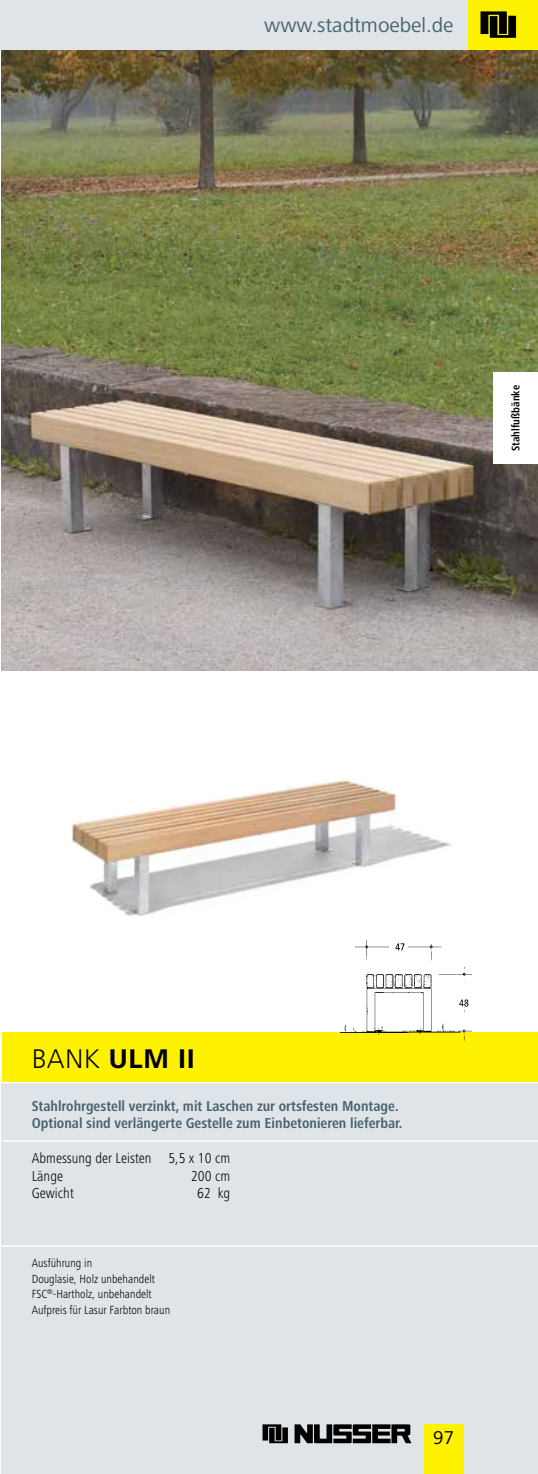
<style>
.page{position:relative;width:538px;height:1474px;background:#fff}
.page>*{position:absolute;margin:0;border:0;box-sizing:border-box;transform-origin:0 0}
.t1{font:700 28px "Frutiger Next LT";color:#000}
.t2{font:21px "Frutiger Next LT";color:#48626f}
.t3{font:19.25px "Frutiger Next LT";color:#000}
.t4{font:700 condensed 14.88px/17.5px "Frutiger Next LT";color:#48626f}
.t5{font:300 condensed 14.88px/17.5px "Frutiger Next LT";color:#000}
.t6{font:300 condensed 12.25px/15.8px "Frutiger Next LT";color:#000}
.t7{font:700 condensed 11.38px "Frutiger Next LT";color:#000}
.s1{font-weight:300}
</style>
<div class="page">
<div style="left:2px;top:1081px;width:536px;height:392px;background:#dfe4e8"></div>
<hr style="left:0;top:1245px;width:538px;height:1px;background:#fff">
<img style="left:2px;top:50px;width:536px;height:620px">
<img style="left:70px;top:778px;width:382px;height:138px">
<div style="left:2px;top:1032px;width:536px;height:49px;background:#fff200"></div>
<hr style="left:0;top:1081px;width:538px;height:2px;background:#fff">
<img style="left:341px;top:940px;width:131px;height:100px">
<hr style="left:0;top:1140px;width:538px;height:1px;background:#fff">
<div style="left:493px;top:372px;width:45px;height:92px;background:#fff"></div>
<div style="left:424px;top:1424px;width:39px;height:49px;background:#fff200"></div>
<div style="left:0;top:0;width:538px;height:50px;background:#dfe4e8"></div>
<div style="left:468px;top:0;width:70px;height:50px;background:#fff200"></div>
<svg style="left:480px;top:11px;width:36px;height:27px"></svg>
<svg style="left:294px;top:1424px;width:117px;height:19px"></svg>
<svg style="left:262px;top:1424px;width:26px;height:19px"></svg>
<h2 class="t2" style="left:264px;top:14px;width:191px">www.stadtmoebel.de</h2>
<p class="t7" style="left:509px;top:451px;width:67px;rotate:-90deg">Stahlfußbänke</p>
<h1 class="t1" style="left:32px;top:1042px;width:165px"><span class="s1">BANK</span> ULM II</h1>
<p class="t4" style="left:32px;top:1097px;width:372px">Stahlrohrgestell verzinkt, mit Laschen zur ortsfesten Montage.<br>Optional sind verlängerte Gestelle zum Einbetonieren lieferbar.</p>
<p class="t5" style="left:32px;top:1149px;width:200px">Abmessung der Leisten 5,5 x 10 cm<br>Länge</p>
<p class="t5" style="left:191px;top:1167px;width:41px">200 cm</p>
<p class="t5" style="left:32px;top:1184px;width:44px">Gewicht</p>
<p class="t5" style="left:197px;top:1184px;width:35px">62 kg</p>
<p class="t6" style="left:32px;top:1254px;width:140px">Ausführung in<br>Douglasie, Holz unbehandelt<br>FSC<sup>®</sup>-Hartholz, unbehandelt<br>Aufpreis für Lasur Farbton braun</p>
<p class="t3" style="left:433px;top:1426px;width:22px">97</p>
</div>
